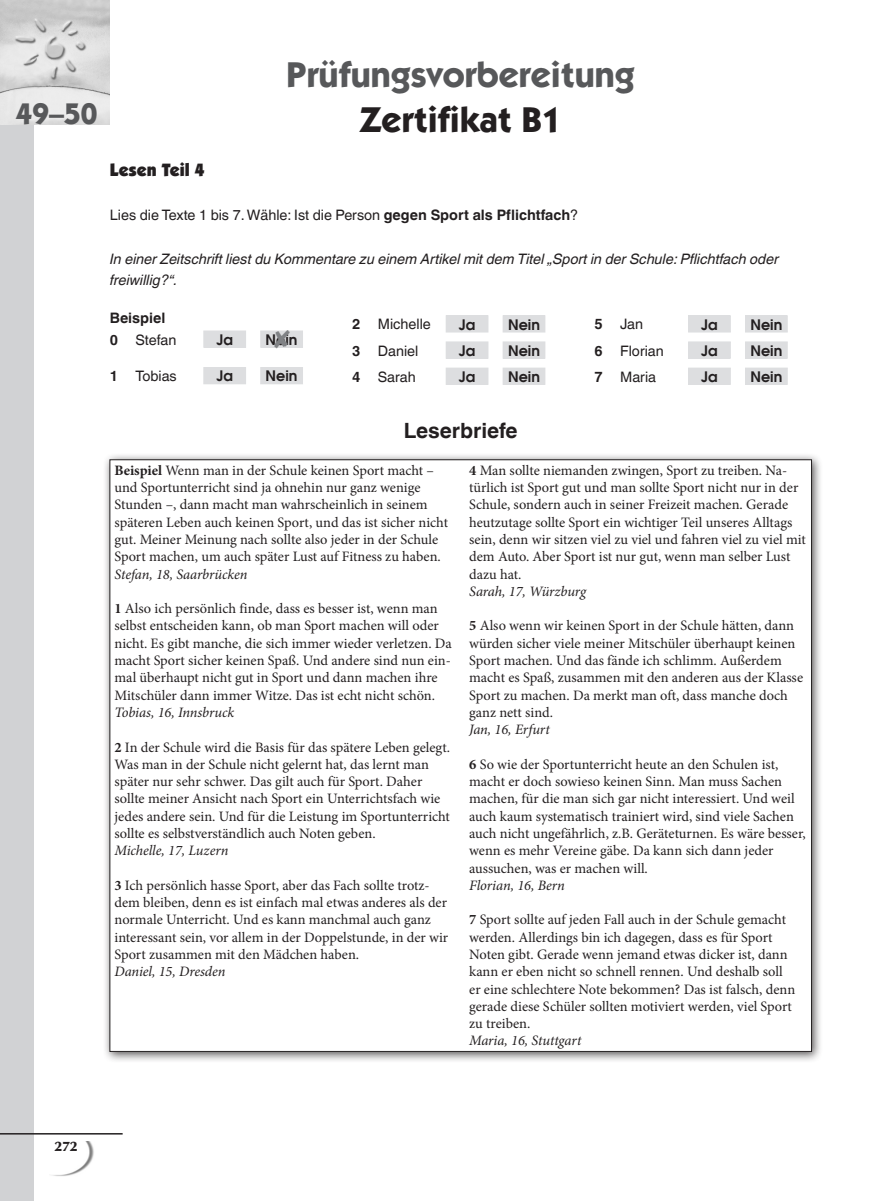
<style>
.page{position:relative;width:896px;height:1201px;background:#fff}
.page>*{position:absolute;margin:0;border:0;box-sizing:border-box;transform-origin:0 0}
.t1{font:700 36px "Itc Kabel";color:#57585a}
.t2{font:700 36px "Itc Kabel";color:#231f20}
.t3{font:700 30px "Itc Kabel";color:#57585a}
._01-Bodytext{font:700 21px "Helvetica Linotype";color:#231f20}
.t4{font:900 18px "Itc Kabel";color:#231f20}
._01-Bodytext-2{font:14.4px/17.2px "Minion Pro";color:#231f20}
._01-Bodytext-3{font:italic 14.4px "Minion Pro";letter-spacing:-.005em;color:#231f20}
._01-Bodytext-4{font:14.4px "Helvetica Linotype";color:#231f20}
._01-Bodytext-5{font:italic 14.4px/21.9px "Helvetica Linotype";color:#231f20}
.t5{font:600 14.4px "Avant Garde";color:#231f20}
.t6{font:700 14.4px/21.9px "Helvetica Linotype";color:#231f20}
.t7{font:700 14.25px "UB Optima";color:#231f20}
.s1{font-weight:700}
.s2{font-weight:400}
</style>
<div class="page">
<img style="left:52px;top:1141px;width:42px;height:35px">
<div style="left:0;top:4px;width:33px;height:1196px;background:#d1d2d4"></div>
<img style="left:0;top:0;width:110px;height:124px">
<hr style="left:0;top:1132px;width:123px;height:2px;background:#231f20">
<div style="left:204px;top:331px;width:42px;height:16px;background:#dddee0"></div>
<div style="left:203px;top:330px;width:43px;height:17px;border:1px solid #dddee0"></div>
<div style="left:261px;top:331px;width:41px;height:16px;background:#dddee0"></div>
<div style="left:260px;top:330px;width:43px;height:17px;border:1px solid #dddee0"></div>
<div style="left:204px;top:367px;width:42px;height:17px;background:#dddee0"></div>
<div style="left:261px;top:367px;width:41px;height:17px;background:#dddee0"></div>
<div style="left:260px;top:367px;width:43px;height:17px;border:1px solid #dddee0"></div>
<div style="left:446px;top:316px;width:42px;height:16px;background:#dddee0"></div>
<div style="left:446px;top:315px;width:42px;height:17px;border:1px solid #dddee0"></div>
<div style="left:503px;top:316px;width:42px;height:16px;background:#dddee0"></div>
<div style="left:503px;top:315px;width:42px;height:17px;border:1px solid #dddee0"></div>
<div style="left:446px;top:342px;width:42px;height:16px;background:#dddee0"></div>
<div style="left:446px;top:341px;width:42px;height:17px;border:1px solid #dddee0"></div>
<div style="left:503px;top:342px;width:42px;height:16px;background:#dddee0"></div>
<div style="left:503px;top:341px;width:42px;height:17px;border:1px solid #dddee0"></div>
<div style="left:446px;top:368px;width:42px;height:16px;background:#dddee0"></div>
<div style="left:446px;top:368px;width:42px;height:17px;border:1px solid #dddee0"></div>
<div style="left:503px;top:368px;width:42px;height:16px;background:#dddee0"></div>
<div style="left:503px;top:368px;width:42px;height:17px;border:1px solid #dddee0"></div>
<div style="left:689px;top:316px;width:41px;height:16px;background:#dddee0"></div>
<div style="left:688px;top:315px;width:43px;height:17px;border:1px solid #dddee0"></div>
<div style="left:745px;top:316px;width:42px;height:16px;background:#dddee0"></div>
<div style="left:745px;top:315px;width:43px;height:17px;border:1px solid #dddee0"></div>
<div style="left:689px;top:342px;width:41px;height:16px;background:#dddee0"></div>
<div style="left:688px;top:341px;width:43px;height:17px;border:1px solid #dddee0"></div>
<div style="left:745px;top:342px;width:42px;height:16px;background:#dddee0"></div>
<div style="left:745px;top:341px;width:43px;height:17px;border:1px solid #dddee0"></div>
<div style="left:689px;top:368px;width:41px;height:16px;background:#dddee0"></div>
<div style="left:688px;top:368px;width:43px;height:17px;border:1px solid #dddee0"></div>
<div style="left:745px;top:368px;width:42px;height:16px;background:#dddee0"></div>
<div style="left:745px;top:368px;width:43px;height:17px;border:1px solid #dddee0"></div>
<div style="left:103px;top:452px;width:720px;height:610px;background:#231f20;opacity:.75"></div>
<div style="left:110px;top:460px;width:701px;height:591px;background:#fff"></div>
<svg style="left:0;top:0;width:5px;height:5px"></svg>
<svg style="left:274px;top:330px;width:16px;height:18px"></svg>
<p class="t3" style="left:16px;top:95px;width:83px">49–50</p>
<h1 class="t1" style="left:287px;top:52px;width:350px">Prüfungsvorbereitung</h1>
<h1 class="t2" style="left:360px;top:97px;width:204px">Zertifikat B1</h1>
<p class="t4" style="left:110px;top:159px;width:97px">Lesen Teil 4</p>
<p class="_01-Bodytext-4" style="left:110px;top:206px;width:470px">Lies die Texte 1 bis 7. Wähle: Ist die Person <span class="s1">gegen Sport als Pflichtfach</span>?</p>
<p class="_01-Bodytext-5" style="left:110px;top:247px;width:670px">In einer Zeitschrift liest du Kommentare zu einem Artikel mit dem Titel „Sport in der Schule: Pflichtfach oder freiwillig?“.</p>
<p class="t6" style="left:110px;top:307px;width:68px">Beispiel<br>0 <span class="s2">Stefan</span></p>
<p class="_01-Bodytext-4" style="left:352px;top:316px;width:80px"><span class="s1">2</span> Michelle</p>
<p class="t5" style="left:459px;top:315px;width:18px">Ja</p>
<p class="t5" style="left:508px;top:315px;width:33px">Nein</p>
<p class="_01-Bodytext-4" style="left:352px;top:342px;width:68px"><span class="s1">3</span> Daniel</p>
<p class="t5" style="left:459px;top:341px;width:18px">Ja</p>
<p class="t5" style="left:508px;top:341px;width:33px">Nein</p>
<p class="_01-Bodytext-4" style="left:352px;top:368px;width:65px"><span class="s1">4</span> Sarah</p>
<p class="t5" style="left:459px;top:367px;width:18px">Ja</p>
<p class="t5" style="left:508px;top:367px;width:33px">Nein</p>
<p class="_01-Bodytext-4" style="left:595px;top:316px;width:50px"><span class="s1">5</span> Jan</p>
<p class="t5" style="left:701px;top:315px;width:18px">Ja</p>
<p class="t5" style="left:750px;top:315px;width:33px">Nein</p>
<p class="_01-Bodytext-4" style="left:595px;top:342px;width:71px"><span class="s1">6</span> Florian</p>
<p class="t5" style="left:701px;top:341px;width:18px">Ja</p>
<p class="t5" style="left:750px;top:341px;width:33px">Nein</p>
<p class="_01-Bodytext-4" style="left:595px;top:368px;width:63px"><span class="s1">7</span> Maria</p>
<p class="t5" style="left:701px;top:367px;width:18px">Ja</p>
<p class="t5" style="left:750px;top:367px;width:33px">Nein</p>
<p class="t5" style="left:216px;top:330px;width:18px">Ja</p>
<p class="t5" style="left:266px;top:330px;width:33px">Nein</p>
<p class="_01-Bodytext-4" style="left:110px;top:368px;width:68px"><span class="s1">1</span> Tobias</p>
<p class="t5" style="left:216px;top:366px;width:18px">Ja</p>
<p class="t5" style="left:266px;top:366px;width:33px">Nein</p>
<p class="_01-Bodytext" style="left:404px;top:418px;width:115px">Leserbriefe</p>
<p class="_01-Bodytext-2" style="left:115px;top:461px;width:335px"><span class="s1">Beispiel</span> Wenn man in der Schule keinen Sport macht – und Sportunterricht sind ja ohnehin nur ganz wenige Stunden –, dann macht man wahrscheinlich in seinem späteren Leben auch keinen Sport, und das ist sicher nicht gut. Meiner Meinung nach sollte also jeder in der Schule Sport machen, um auch später Lust auf Fitness zu haben.</p>
<p class="_01-Bodytext-3" style="left:115px;top:564px;width:134px">Stefan, 18, Saarbrücken</p>
<p class="_01-Bodytext-2" style="left:115px;top:600px;width:339px"><span class="s1">1</span> Also ich persönlich finde, dass es besser ist, wenn man selbst entscheiden kann, ob man Sport machen will oder nicht. Es gibt manche, die sich immer wieder verletzen. Da macht Sport sicher keinen Spaß. Und andere sind nun ein&shy;mal überhaupt nicht gut in Sport und dann machen ihre Mitschüler dann immer Witze. Das ist echt nicht schön.</p>
<p class="_01-Bodytext-3" style="left:115px;top:702px;width:121px">Tobias, 16, Innsbruck</p>
<p class="_01-Bodytext-2" style="left:115px;top:738px;width:337px"><span class="s1">2</span> In der Schule wird die Basis für das spätere Leben gelegt.<br>Was man in der Schule nicht gelernt hat, das lernt man später nur sehr schwer. Das gilt auch für Sport. Daher sollte meiner Ansicht nach Sport ein Unterrichtsfach wie jedes andere sein. Und für die Leistung im Sportunterricht sollte es selbstverständlich auch Noten geben.</p>
<p class="_01-Bodytext-3" style="left:115px;top:840px;width:116px">Michelle, 17, Luzern</p>
<p class="_01-Bodytext-2" style="left:115px;top:876px;width:335px"><span class="s1">3</span> Ich persönlich hasse Sport, aber das Fach sollte trotz&shy;dem bleiben, denn es ist einfach mal etwas anderes als der normale Unterricht. Und es kann manchmal auch ganz interessant sein, vor allem in der Doppelstunde, in der wir Sport zusammen mit den Mädchen haben.</p>
<p class="_01-Bodytext-3" style="left:115px;top:961px;width:113px">Daniel, 15, Dresden</p>
<p class="_01-Bodytext-2" style="left:469px;top:461px;width:338px"><span class="s1">4</span> Man sollte niemanden zwingen, Sport zu treiben. Na&shy;türlich ist Sport gut und man sollte Sport nicht nur in der Schule, sondern auch in seiner Freizeit machen. Gerade heutzutage sollte Sport ein wichtiger Teil unseres Alltags sein, denn wir sitzen viel zu viel und fahren viel zu viel mit dem Auto. Aber Sport ist nur gut, wenn man selber Lust dazu hat.</p>
<p class="_01-Bodytext-3" style="left:469px;top:581px;width:118px">Sarah, 17, Würzburg</p>
<p class="_01-Bodytext-2" style="left:469px;top:617px;width:335px"><span class="s1">5</span> Also wenn wir keinen Sport in der Schule hätten, dann würden sicher viele meiner Mitschüler überhaupt keinen Sport machen. Und das fände ich schlimm. Außerdem macht es Spaß, zusammen mit den anderen aus der Klasse Sport zu machen. Da merkt man oft, dass manche doch ganz nett sind.</p>
<p class="_01-Bodytext-3" style="left:469px;top:719px;width:82px">Jan, 16, Erfurt</p>
<p class="_01-Bodytext-2" style="left:469px;top:755px;width:338px"><span class="s1">6</span> So wie der Sportunterricht heute an den Schulen ist, macht er doch sowieso keinen Sinn. Man muss Sachen machen, für die man sich gar nicht interessiert. Und weil auch kaum systematisch trainiert wird, sind viele Sachen auch nicht ungefährlich, z.B. Geräteturnen. Es wäre besser, wenn es mehr Vereine gäbe. Da kann sich dann jeder aussuchen, was er machen will.</p>
<p class="_01-Bodytext-3" style="left:469px;top:875px;width:97px">Florian, 16, Bern</p>
<p class="_01-Bodytext-2" style="left:469px;top:911px;width:328px"><span class="s1">7</span> Sport sollte auf jeden Fall auch in der Schule gemacht werden. Allerdings bin ich dagegen, dass es für Sport Noten gibt. Gerade wenn jemand etwas dicker ist, dann kann er eben nicht so schnell rennen. Und deshalb soll er eine schlechtere Note bekommen? Das ist falsch, denn gerade diese Schüler sollten motiviert werden, viel Sport zu treiben.</p>
<p class="_01-Bodytext-3" style="left:469px;top:1030px;width:114px">Maria, 16, Stuttgart</p>
<p class="t7" style="left:55px;top:1137px;width:25px">272</p>
</div>
